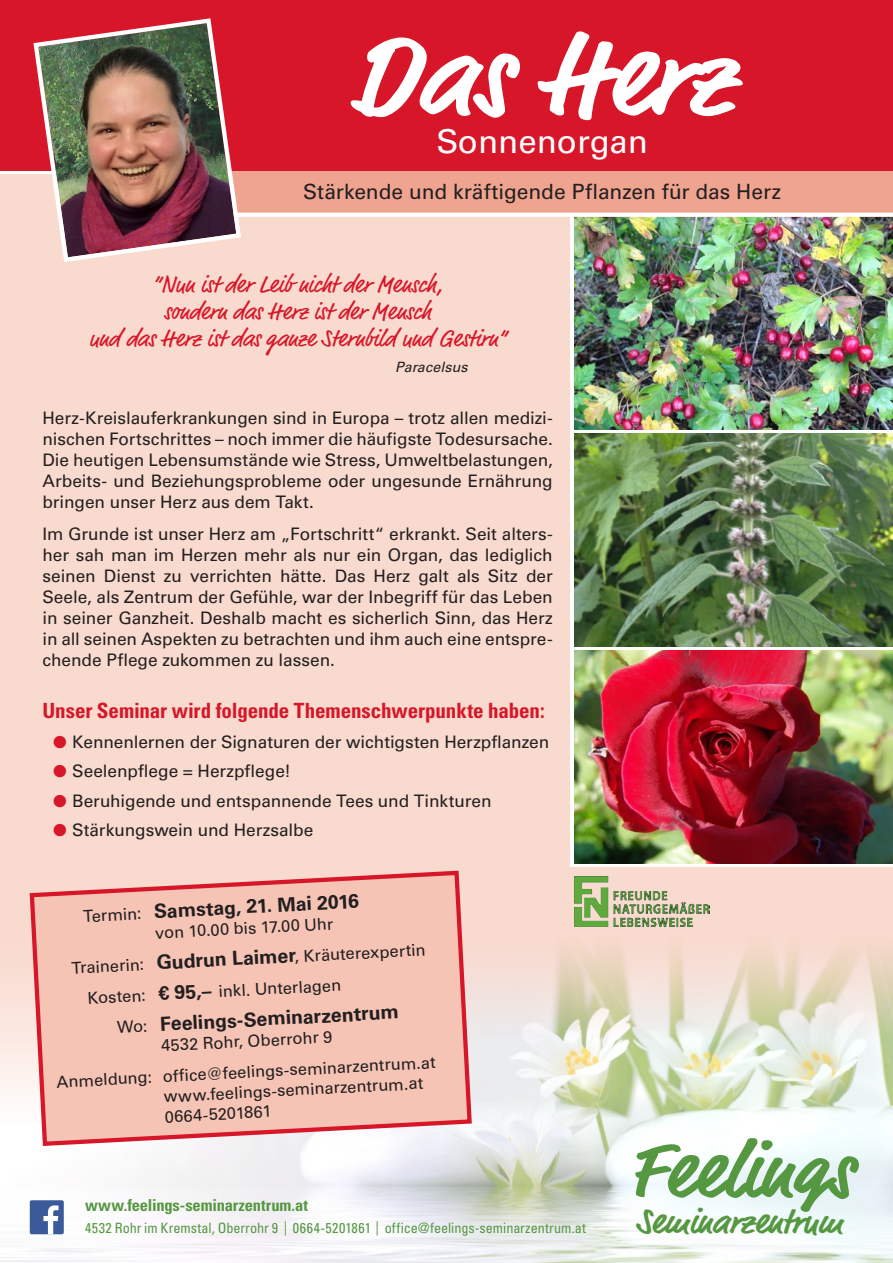
<style>
.page{position:relative;width:893px;height:1263px;background:#fff}
.page>*{position:absolute;margin:0;border:0;box-sizing:border-box;transform-origin:0 0}
.t1{font:700 120px "Market";color:#fff}
.t2{font:700 36px "Market";color:#569741}
.t3{font:33px "Univers";color:#fff}
.t4{font:24px/27px "Market";letter-spacing:-.005em;color:#d71729;text-align:center}
.t5{font:700 condensed 21px "Univers";letter-spacing:-.005em;color:#d71729}
.t6{font:21px "Univers";color:#231f20}
.t7{font:700 19.5px "Univers";color:#231f20}
.t8{font:17.25px/21px "Univers";letter-spacing:-.005em;color:#231f20;text-align:justify}
.t9{font:16.5px/30.9px "Univers";color:#231f20;text-align:center}
.t10{font:700 condensed 16.5px "Univers";letter-spacing:-.005em;color:#569741}
.t11{font:condensed 14.25px "Univers";color:#569741}
.t12{font:italic 14.25px "Univers";letter-spacing:.005em;color:#231f20}
.s1{color:#d71729}
.s2{font-weight:400;font-size:16.5px}
.s3{font-weight:700;font-size:19.5px}
</style>
<div class="page">
<img style="left:0;top:1037px;width:893px;height:226px">
<svg style="left:635px;top:1138px;width:224px;height:74px"></svg>
<img style="left:574px;top:434px;width:319px;height:212px">
<img style="left:574px;top:219px;width:319px;height:210px">
<img style="left:574px;top:651px;width:319px;height:212px">
<div style="left:0;top:174px;width:570px;height:757px;background:#f9dace"></div>
<div style="left:570px;top:867px;width:323px;height:64px;background:#f9dace"></div>
<svg style="left:243px;top:170px;width:650px;height:49px;background:#eeaa98"></svg>
<div style="left:0;top:0;width:893px;height:170px;background:#d71729"></div>
<svg style="left:474px;top:931px;width:419px;height:106px;background:#ebddcd"></svg>
<div style="left:0;top:931px;width:128px;height:192px;background:linear-gradient(to bottom,#f8d6c9,#fefcfb)"></div>
<div style="left:30px;top:1200px;width:34px;height:34px;background:#3b5a9a;border-radius:2px"></div>
<svg style="left:44px;top:1205px;width:14px;height:29px"></svg>
<svg style="left:27px;top:870px;width:447px;height:278px;background:#f4c0b4"></svg>
<img style="left:31px;top:18px;width:212px;height:244px">
<img style="left:574px;top:876px;width:136px;height:51px">
<h1 class="t1" style="left:351px;top:2px;width:384px">Das Herz</h1>
<h3 class="t3" style="left:436px;top:122px;width:213px">Sonnenorgan</h3>
<p class="t6" style="left:303px;top:179px;width:479px">Stärkende und kräftigende Pflanzen für das Herz</p>
<h3 class="t4" style="left:89px;top:273px;width:418px">“Nun ist der Leib nicht der Mensch,<br>sondern das Herz ist der Mensch<br>und das Herz ist das ganze Sternbild und Gestirn”</h3>
<p class="t12" style="left:395px;top:358px;width:74px">Paracelsus</p>
<p class="t8" style="left:43px;top:408px;width:512px">Herz-Kreislauferkrankungen sind in Europa – trotz allen medizi&shy;nischen Fortschrittes – noch immer die häufigste Todesursache.<br>Die heutigen Lebensumstände wie Stress, Umweltbelastungen, Arbeits- und Beziehungsprobleme oder ungesunde Ernährung bringen unser Herz aus dem Takt.</p>
<p class="t8" style="left:43px;top:523px;width:512px">Im Grunde ist unser Herz am „Fortschritt“ erkrankt. Seit alters&shy;her sah man im Herzen mehr als nur ein Organ, das lediglich seinen Dienst zu verrichten hätte. Das Herz galt als Sitz der Seele, als Zentrum der Gefühle, war der Inbegriff für das Leben in seiner Ganzheit. Deshalb macht es sicherlich Sinn, das Herz in all seinen Aspekten zu betrachten und ihm auch eine entspre&shy;chende Pflege zukommen zu lassen.</p>
<p class="t5" style="left:43px;top:698px;width:504px">Unser Seminar wird folgende Themenschwerpunkte haben:</p>
<p class="t8" style="left:53px;top:731px;width:498px"><span class="s1">●</span> Kennenlernen der Signaturen der wichtigsten Herzpflanzen</p>
<p class="t8" style="left:53px;top:761px;width:239px"><span class="s1">●</span> Seelenpflege = Herzpflege!</p>
<p class="t8" style="left:53px;top:790px;width:440px"><span class="s1">●</span> Beruhigende und entspannende Tees und Tinkturen</p>
<p class="t8" style="left:53px;top:820px;width:262px"><span class="s1">●</span> Stärkungswein und Herzsalbe</p>
<p class="t7" style="left:82px;top:904px;width:278px;rotate:-3deg"><span class="s2">Termin:</span> Samstag, 21. Mai 2016</p>
<p class="t9" style="left:154px;top:917px;width:180px;rotate:-3deg">von 10.00 bis 17.00 Uhr</p>
<p class="t9" style="left:71px;top:953px;width:356px;rotate:-3deg">Trainerin: <span class="s3">Gudrun Laimer</span>, Kräuterexpertin</p>
<p class="t9" style="left:87px;top:983px;width:255px;rotate:-3deg">Kosten: <span class="s3">€ 95,–</span> inkl. Unterlagen</p>
<p class="t7" style="left:117px;top:1015px;width:284px;rotate:-3deg"><span class="s2">Wo:</span> Feelings-Seminarzentrum</p>
<p class="t9" style="left:54px;top:1036px;width:381px;rotate:-3deg">4532 Rohr, Oberrohr 9<br>Anmeldung: office@feelings-seminarzentrum.at</p>
<p class="t9" style="left:163px;top:1086px;width:261px;line-height:20.2px;text-align:left;rotate:-3deg">www.feelings-seminarzentrum.at<br>0664-5201861</p>
<p class="t10" style="left:85px;top:1195px;width:224px">www.feelings-seminarzentrum.at</p>
<p class="t11" style="left:85px;top:1219px;width:503px">4532 Rohr im Kremstal, Oberrohr 9 | 0664-5201861 | office@feelings-seminarzentrum.at</p>
<h2 class="t2" style="left:636px;top:1200px;width:208px">Seminarzentrum</h2>
</div>
